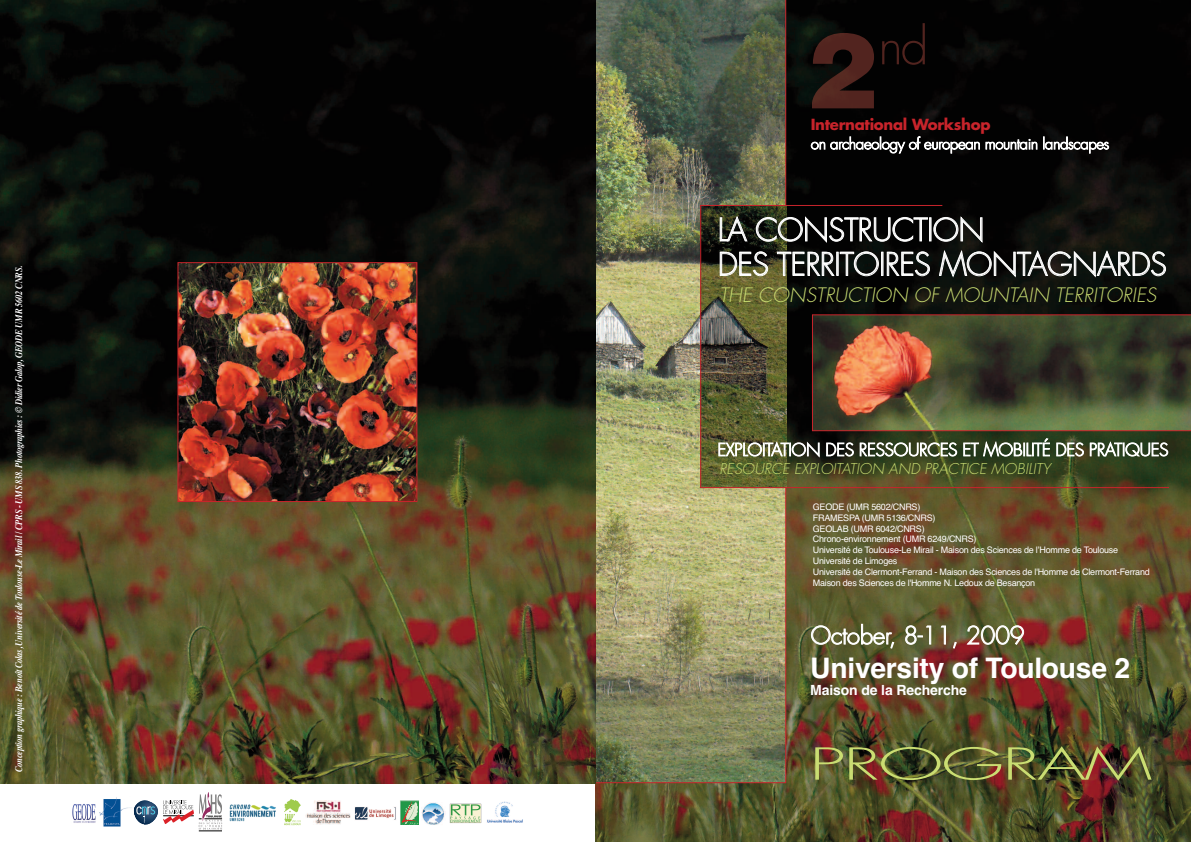
<style>
.page{position:relative;width:1191px;height:842px;background:#fff}
.page>*{position:absolute;margin:0;border:0;box-sizing:border-box;transform-origin:0 0}
.t1{font:300 42.8px "Futura";letter-spacing:-.025em;color:#cadd72;scale:1.77 1}
.t2{font:300 30.8px/34.5px "Futura";letter-spacing:-.02em;color:#fff}
.t3{font:700 28.3px "Helvetica";letter-spacing:-.01em;color:#fff}
.t4{font:300 24px "Futura";letter-spacing:-.01em;color:#fff}
.t5{font:italic 300 19.4px "Futura";letter-spacing:.005em;color:#cadd72}
.t6{font:300 17.2px "Futura";letter-spacing:-.015em;color:#fff}
.t7{font:300 14.9px "Futura";letter-spacing:-.025em;color:#fff}
.t8{font:700 14.9px "Futura";letter-spacing:-.02em;color:#c8242b}
.t9{font:italic 300 14.5px "Futura";letter-spacing:.005em;color:#cadd72}
.t10{font:700 14px "Helvetica";letter-spacing:-.01em;color:#fff}
.t11{font:italic 700 10px "Times";letter-spacing:-.025em;color:#fff;scale:.85 1}
.t12{font:9px/10.8px "Helvetica";letter-spacing:-.025em;color:#fff}
</style>
<div class="page">
<img style="left:596px;top:0;width:595px;height:842px">
<svg style="left:812px;top:314px;width:379px;height:117px"></svg>
<img style="left:595px;top:0;width:191px;height:783px">
<img style="left:701px;top:206px;width:85px;height:281px">
<img style="left:813px;top:33px;width:61px;height:75px">
<img style="left:882px;top:23px;width:42px;height:42px">
<hr style="left:700px;top:487px;width:469px;height:1px;background:#c8242b">
<hr style="left:700px;top:205px;width:1px;height:283px;background:#c8242b">
<hr style="left:700px;top:205px;width:242px;height:1px;background:#c8242b">
<img style="left:72px;top:804px;width:24px;height:19px">
<svg style="left:134px;top:792px;width:88px;height:40px"></svg>
<img style="left:99px;top:797px;width:33px;height:30px">
<img style="left:421px;top:802px;width:24px;height:23px">
<img style="left:229px;top:804px;width:47px;height:18px">
<img style="left:305px;top:800px;width:46px;height:25px">
<svg style="left:450px;top:803px;width:31px;height:1px"></svg>
<img style="left:449px;top:804px;width:33px;height:19px">
<svg style="left:284px;top:799px;width:17px;height:27px"></svg>
<img style="left:285px;top:800px;width:15px;height:25px">
<img style="left:400px;top:800px;width:18px;height:25px">
<img style="left:486px;top:801px;width:37px;height:22px">
<img style="left:354px;top:807px;width:42px;height:13px">
<img style="left:0;top:0;width:595px;height:783px">
<img style="left:179px;top:264px;width:236px;height:236px">
<div style="left:177px;top:262px;width:240px;height:240px;border:1px solid #c8242b"></div>
<p class="t11" style="left:13px;top:772px;width:598px;rotate:-90deg">Conception graphique : Benoît Colas, Université de Toulouse-Le Mirail / CPRS - UMS 838. Photographies : © Didier Galop, GEODE UMR 5602 CNRS.</p>
<h3 class="t8" style="left:810px;top:118px;width:181px">International Workshop</h3>
<h3 class="t7" style="left:810px;top:137px;width:300px">on archaeology of european mountain landscapes</h3>
<h2 class="t2" style="left:717px;top:215px;width:450px">LA CONSTRUCTION<br>DES TERRITOIRES MONTAGNARDS</h2>
<h3 class="t5" style="left:719px;top:286px;width:438px">THE CONSTRUCTION OF MOUNTAIN TERRITORIES</h3>
<h3 class="t6" style="left:717px;top:442px;width:452px">EXPLOITATION DES RESSOURCES ET MOBILITÉ DES PRATIQUES</h3>
<h3 class="t9" style="left:719px;top:462px;width:333px">RESOURCE EXPLOITATION AND PRACTICE MOBILITY</h3>
<p class="t12" style="left:813px;top:502px;width:338px">GEODE (UMR 5602/CNRS)<br>FRAMESPA (UMR 5136/CNRS)<br>GEOLAB (UMR 6042/CNRS)<br>Chrono-environnement (UMR 6249/CNRS)<br>Université de Toulouse-Le Mirail - Maison des Sciences de lʼHomme de Toulouse Université de Limoges<br>Université de Clermont-Ferrand - Maison des Sciences de l'Homme de Clermont-Ferrand Maison des Sciences de l'Homme N. Ledoux de Besançon</p>
<h3 class="t4" style="left:810px;top:624px;width:215px">October, 8-11, 2009</h3>
<h3 class="t3" style="left:810px;top:652px;width:321px">University of Toulouse 2</h3>
<h3 class="t10" style="left:810px;top:682px;width:158px">Maison de la Recherche</h3>
<h1 class="t1" style="left:809px;top:744px;width:195px">PROGRAM</h1>
</div>
